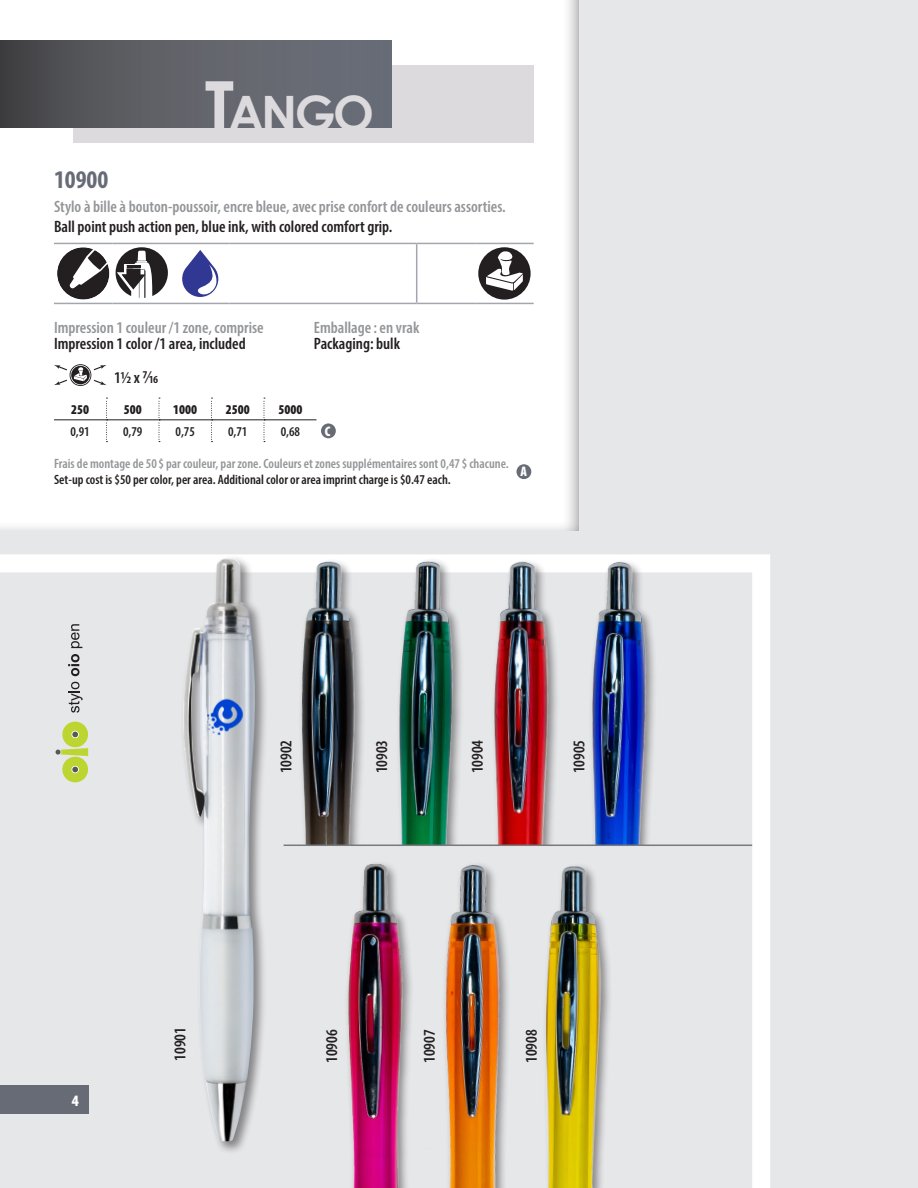
<style>
.page{position:relative;width:918px;height:1188px;background:#e6e7e9}
.page>*{position:absolute;margin:0;border:0;box-sizing:border-box;transform-origin:0 0}
.t1{font:700 48.9px "Century Gothic";color:#dddade}
.t2{font:700 condensed 25.5px "Myriad Pro";color:#666b76}
.t3{font:600 condensed 18px "Myriad Pro";color:#231f20}
.t4{font:600 condensed 16.5px/16.5px "Myriad Pro";color:#939598}
.t5{font:600 condensed 16.5px "Myriad Pro";color:#231f20}
.t6{font:900 condensed 15.9px "Myriad Pro";color:#fff}
.t7{font:900 condensed 13.95px "Myriad Pro";color:#fff}
.t8{font:600 condensed 13.5px/16.2px "Myriad Pro";color:#939598}
.t9{font:600 condensed 13.5px "Myriad Pro";color:#231f20}
.t10{font:900 condensed 13.5px "Myriad Pro";color:#231f20}
.s1{font-size:69.75px}
.s2{color:#231f20}
.s3{font-size:16.5px}
</style>
<div class="page">
<svg style="left:0;top:554px;width:770px;height:634px"></svg>
<div style="left:0;top:0;width:579px;height:532px;background:#fff"></div>
<img style="left:570px;top:554px;width:92px;height:598px">
<img style="left:473px;top:554px;width:93px;height:597px">
<img style="left:277px;top:554px;width:92px;height:598px">
<div style="left:180px;top:555px;width:89px;height:600px;background:#231f20;opacity:.5"></div>
<img style="left:183px;top:557px;width:72px;height:584px">
<img style="left:373px;top:554px;width:91px;height:599px">
<div style="left:285px;top:845px;width:388px;height:303px;background:#e6e7e9"></div>
<img style="left:325px;top:843px;width:91px;height:345px">
<img style="left:423px;top:843px;width:88px;height:345px">
<img style="left:521px;top:844px;width:92px;height:344px">
<hr style="left:284px;top:845px;width:468px;height:1px;background:#787a7d">
<div style="left:73px;top:65px;width:461px;height:77px;background:#dddade"></div>
<div style="left:0;top:41px;width:392px;height:86px;background:linear-gradient(to right,#4b4a4d,#70757f)"></div>
<hr style="left:416px;top:244px;width:1px;height:59px;background:#a5a6ad">
<hr style="left:54px;top:243px;width:58px;height:1px;background:#a5a6ad">
<hr style="left:112px;top:243px;width:59px;height:1px;background:#a5a6ad">
<hr style="left:171px;top:243px;width:59px;height:1px;background:#a5a6ad">
<hr style="left:230px;top:243px;width:58px;height:1px;background:#a5a6ad">
<hr style="left:288px;top:243px;width:129px;height:1px;background:#a5a6ad">
<hr style="left:417px;top:243px;width:58px;height:1px;background:#a5a6ad">
<hr style="left:475px;top:243px;width:59px;height:1px;background:#a5a6ad">
<hr style="left:54px;top:303px;width:58px;height:1px;background:#a5a6ad">
<hr style="left:112px;top:303px;width:59px;height:1px;background:#a5a6ad">
<hr style="left:171px;top:303px;width:59px;height:1px;background:#a5a6ad">
<hr style="left:230px;top:303px;width:58px;height:1px;background:#a5a6ad">
<hr style="left:288px;top:303px;width:129px;height:1px;background:#a5a6ad">
<hr style="left:417px;top:303px;width:58px;height:1px;background:#a5a6ad">
<hr style="left:475px;top:303px;width:59px;height:1px;background:#a5a6ad">
<svg style="left:57px;top:247px;width:52px;height:53px"></svg>
<svg style="left:116px;top:247px;width:52px;height:51px"></svg>
<svg style="left:182px;top:250px;width:36px;height:47px"></svg>
<svg style="left:478px;top:247px;width:53px;height:53px"></svg>
<svg style="left:54px;top:364px;width:53px;height:22px"></svg>
<hr style="left:54px;top:419px;width:52px;height:1px;background:#231f20">
<hr style="left:107px;top:419px;width:52px;height:1px;background:#231f20">
<hr style="left:159px;top:419px;width:52px;height:1px;background:#231f20">
<hr style="left:212px;top:419px;width:52px;height:1px;background:#231f20">
<hr style="left:264px;top:419px;width:52px;height:1px;background:#231f20">
<svg style="left:106px;top:398px;width:1px;height:44px"></svg>
<svg style="left:159px;top:398px;width:1px;height:44px"></svg>
<svg style="left:211px;top:398px;width:2px;height:44px"></svg>
<svg style="left:264px;top:398px;width:1px;height:44px"></svg>
<div style="left:321px;top:423px;width:15px;height:15px;background:#666b76;border-radius:50%"></div>
<div style="left:517px;top:464px;width:14px;height:15px;background:#666b76;border-radius:50%"></div>
<svg style="left:56px;top:722px;width:32px;height:60px"></svg>
<svg style="left:68px;top:682px;width:15px;height:31px"></svg>
<svg style="left:68px;top:654px;width:11px;height:22px"></svg>
<svg style="left:71px;top:624px;width:11px;height:24px"></svg>
<div style="left:0;top:1085px;width:88px;height:29px;background:#666b76"></div>
<p class="t1" style="left:205px;top:77px;width:171px"><span class="s1">T</span>ANGO</p>
<p class="t2" style="left:54px;top:163px;width:56px">10900</p>
<p class="t4" style="left:54px;top:198px;width:453px">Stylo à bille à bouton-poussoir, encre bleue, avec prise confort de couleurs assorties.</p>
<p class="t5" style="left:54px;top:217px;width:340px">Ball point push action pen, blue ink, with colored comfort grip.</p>
<p class="t4" style="left:54px;top:319px;width:211px">Impression 1 couleur /1 zone, comprise<br><span class="s2">Impression 1 color /1 area, included</span></p>
<p class="t3" style="left:114px;top:366px;width:46px"><span class="s3">1½ x</span> 7/16</p>
<p class="t4" style="left:314px;top:319px;width:107px">Emballage: en vrak<br><span class="s2">Packaging: bulk</span></p>
<p class="t10" style="left:71px;top:401px;width:19px">250</p>
<p class="t10" style="left:124px;top:401px;width:19px">500</p>
<p class="t10" style="left:173px;top:401px;width:25px">1000</p>
<p class="t10" style="left:226px;top:401px;width:25px">2500</p>
<p class="t10" style="left:278px;top:401px;width:25px">5000</p>
<p class="t9" style="left:70px;top:423px;width:21px">0,91</p>
<p class="t9" style="left:123px;top:423px;width:21px">0,79</p>
<p class="t9" style="left:176px;top:423px;width:21px">0,75</p>
<p class="t9" style="left:228px;top:423px;width:21px">0,71</p>
<p class="t9" style="left:281px;top:423px;width:21px">0,68</p>
<p class="t7" style="left:325px;top:422px;width:7px">C</p>
<p class="t8" style="left:54px;top:455px;width:456px">Frais de montage de 50 $ par couleur, par zone. Couleurs et zones supplémentaires sont 0,47 $ chacune.<br><span class="s2">Set-up cost is $50 per color, per area. Additional color or area imprint charge is $0.47 each.</span></p>
<p class="t7" style="left:521px;top:463px;width:8px">A</p>
<p class="t5" style="left:276px;top:773px;width:35px;rotate:-90deg">10902</p>
<p class="t5" style="left:371px;top:773px;width:35px;rotate:-90deg">10903</p>
<p class="t5" style="left:467px;top:773px;width:35px;rotate:-90deg">10904</p>
<p class="t5" style="left:569px;top:773px;width:35px;rotate:-90deg">10905</p>
<p class="t6" style="left:72px;top:1090px;width:9px">4</p>
<p class="t5" style="left:170px;top:1061px;width:35px;rotate:-90deg">10901</p>
<p class="t5" style="left:322px;top:1063px;width:35px;rotate:-90deg">10906</p>
<p class="t5" style="left:419px;top:1063px;width:35px;rotate:-90deg">10907</p>
<p class="t5" style="left:521px;top:1063px;width:35px;rotate:-90deg">10908</p>
</div>
